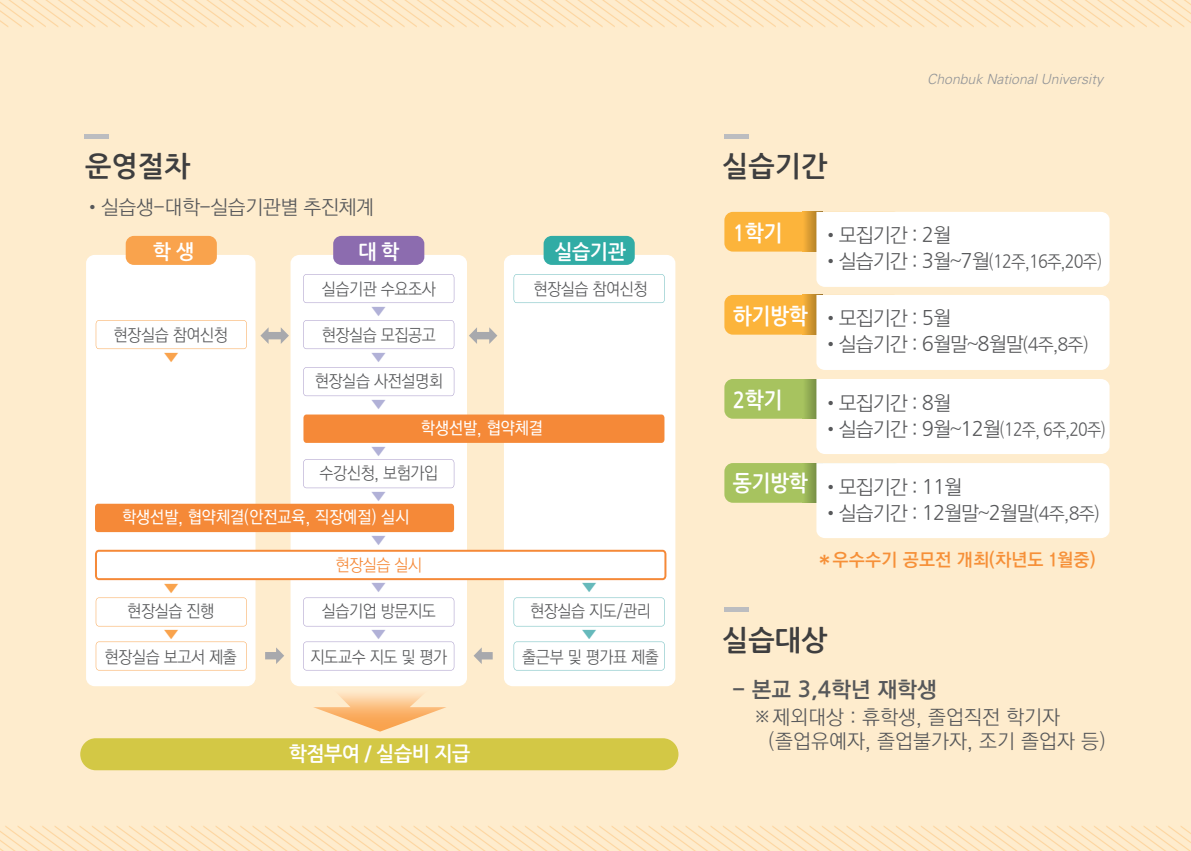
<style>
.page{position:relative;width:1191px;height:851px;background:#fff}
.page>*{position:absolute;margin:0;border:0;box-sizing:border-box;transform-origin:0 0}
.t1{font:italic 45px "YDVYGO Std 11 KS Cpc EUC H";color:#fdd39b;scale:.63 1}
.t2{font:28px "Nanum Gothic OTF Bold KS Cpc EUC H";color:#3e3e3f}
.t3{font:22px "Nanum Gothic OTF Bold KS Cpc EUC H";letter-spacing:-.025em;color:#fff;scale:.92 1}
.t4{font:22px "YDVYGO Std 54 KS Cpc EUC H";color:#57585a}
.t5{font:20px "YDVYGO Std 52 KS Cpc EUC H";letter-spacing:-.025em;color:#57585a}
.t6{font:20px/24px "YDVYGO Std 52 KS Cpc EUC H";color:#57585a}
.t7{font:20px "Nanum Gothic OTF Bold KS Cpc EUC H";letter-spacing:-.025em;color:#fff}
.t8{font:18px "YDVYGO Std 54 KS Cpc EUC H";color:#f69038}
.t9{font:17px "YDVYGO Std 52 KS Cpc EUC H";letter-spacing:-.025em;color:#57585a;scale:.92 1}
.t10{font:17px "YDVYGO Std 53 KS Cpc EUC H";color:#fff;scale:.92 1}
.t11{font:17px "YDVYGO Std 52 KS Cpc EUC H";letter-spacing:-.025em;color:#f58938;scale:.92 1}
.t12{font:16px "YDVYGO Std 54 KS Cpc EUC H";color:#b1b1d7;scale:1.27 1}
.t13{font:16px "YDVYGO Std 54 KS Cpc EUC H";color:#f9a34d;scale:1.27 1}
.t14{font:16px "YDVYGO Std 54 KS Cpc EUC H";color:#66b9bb;scale:1.27 1}
.t15{font:italic 14px "Unive Lig Obl";color:#939598}
.s1{font-family:"Nanum Gothic OTF KS Cpc EUC H"}
.s2{font-size:18px}
.s3{font-family:"Nanum Gothic OTF KS Cpc EUC H";font-size:18px}
.s4{font-family:"Nanum Gothic OTF Bold KS Cpc EUC H"}
.s5{font-size:22px}
</style>
<div class="page">
<div style="left:1px;top:0;width:1190px;height:850px;background:#feeccd"></div>
<div style="left:724px;top:212px;width:178px;height:39px;background:#fcb43b;border-radius:8px"></div>
<svg style="left:805px;top:212px;width:11px;height:39px"></svg>
<div style="left:816px;top:212px;width:293px;height:75px;background:#fff"></div>
<div style="left:724px;top:295px;width:178px;height:39px;background:#fcb43b;border-radius:8px"></div>
<svg style="left:805px;top:295px;width:11px;height:39px"></svg>
<div style="left:816px;top:295px;width:293px;height:75px;background:#fff"></div>
<div style="left:724px;top:379px;width:178px;height:39px;background:#a7c35f;border-radius:8px"></div>
<svg style="left:806px;top:379px;width:10px;height:39px"></svg>
<div style="left:816px;top:379px;width:293px;height:75px;background:#fff"></div>
<div style="left:724px;top:463px;width:178px;height:39px;background:#a7c35f;border-radius:8px"></div>
<svg style="left:806px;top:463px;width:10px;height:39px"></svg>
<div style="left:816px;top:463px;width:293px;height:75px;background:#fff"></div>
<hr style="left:85px;top:135px;width:24px;height:4px;background:#bcbdc0">
<hr style="left:724px;top:135px;width:24px;height:4px;background:#bcbdc0">
<hr style="left:724px;top:607px;width:24px;height:4px;background:#bcbdc0">
<div style="left:504px;top:255px;width:171px;height:431px;background:#fff;border-radius:9px"></div>
<div style="left:543px;top:236px;width:92px;height:29px;background:#31aca5;border-radius:8px"></div>
<svg style="left:513px;top:274px;width:151px;height:29px"></svg>
<svg style="left:513px;top:597px;width:151px;height:29px"></svg>
<svg style="left:513px;top:641px;width:151px;height:29px"></svg>
<div style="left:86px;top:255px;width:169px;height:431px;background:#fff;border-radius:9px"></div>
<div style="left:126px;top:236px;width:91px;height:29px;background:#f9a34d;border-radius:8px"></div>
<svg style="left:96px;top:320px;width:151px;height:29px"></svg>
<svg style="left:96px;top:597px;width:151px;height:29px"></svg>
<svg style="left:96px;top:641px;width:151px;height:29px"></svg>
<div style="left:290px;top:255px;width:177px;height:431px;background:#fff;border-radius:9px"></div>
<div style="left:333px;top:236px;width:91px;height:29px;background:#8c6caf;border-radius:8px"></div>
<svg style="left:303px;top:274px;width:151px;height:29px"></svg>
<svg style="left:303px;top:320px;width:151px;height:29px"></svg>
<svg style="left:303px;top:367px;width:151px;height:29px"></svg>
<div style="left:303px;top:414px;width:361px;height:29px;background:#f58938;border-radius:3px"></div>
<svg style="left:303px;top:459px;width:151px;height:29px"></svg>
<div style="left:95px;top:503px;width:359px;height:29px;background:#f58938;border-radius:3px"></div>
<svg style="left:95px;top:549px;width:571px;height:31px"></svg>
<svg style="left:303px;top:597px;width:151px;height:29px"></svg>
<svg style="left:303px;top:641px;width:151px;height:29px"></svg>
<div style="left:80px;top:738px;width:598px;height:32px;background:#d3c845;border-radius:16px"></div>
<svg style="left:473px;top:647px;width:20px;height:17px"></svg>
<img style="left:313px;top:694px;width:133px;height:37px">
<svg style="left:265px;top:647px;width:19px;height:17px"></svg>
<svg style="left:260px;top:327px;width:29px;height:17px"></svg>
<svg style="left:469px;top:327px;width:28px;height:17px"></svg>
<p class="t1" style="left:4px;top:-15px;width:1963px">＼＼＼＼＼＼＼＼＼＼＼＼＼＼＼＼＼＼＼＼＼＼＼＼＼＼＼＼＼＼＼＼＼＼＼＼＼＼＼＼＼＼＼＼＼＼＼＼＼＼＼＼＼＼＼＼＼＼＼＼＼＼＼＼＼＼＼＼＼＼＼＼＼＼＼＼＼＼＼＼＼＼＼＼＼＼＼＼＼＼＼＼＼＼＼＼</p>
<p class="t2" style="left:85px;top:151px;width:107px">운영절차</p>
<p class="t2" style="left:722px;top:151px;width:107px">실습기간</p>
<p class="t5" style="left:84px;top:197px;width:292px">•실습생-대학-실습기관별 추진체계</p>
<p class="t15" style="left:927px;top:71px;width:177px">Chonbuk National University</p>
<p class="t7" style="left:153px;top:241px;width:42px">학 생</p>
<p class="t7" style="left:358px;top:241px;width:42px">대 학</p>
<p class="t7" style="left:554px;top:241px;width:73px">실습기관</p>
<p class="t9" style="left:533px;top:280px;width:126px">현장실습 참여신청</p>
<p class="t9" style="left:322px;top:280px;width:126px">실습기관 수요조사</p>
<p class="t9" style="left:322px;top:326px;width:126px">현장실습 모집공고</p>
<p class="t9" style="left:315px;top:372px;width:141px">현장실습 사전설명회</p>
<p class="t12" style="left:369px;top:303px;width:16px">▼</p>
<p class="t12" style="left:369px;top:349px;width:16px">▼</p>
<p class="t12" style="left:369px;top:396px;width:16px">▼</p>
<p class="t12" style="left:369px;top:443px;width:16px">▼</p>
<p class="t12" style="left:369px;top:488px;width:16px">▼</p>
<p class="t12" style="left:369px;top:532px;width:16px">▼</p>
<p class="t12" style="left:369px;top:579px;width:16px">▼</p>
<p class="t12" style="left:369px;top:626px;width:16px">▼</p>
<p class="t9" style="left:114px;top:326px;width:126px">현장실습 참여신청</p>
<p class="t13" style="left:162px;top:349px;width:16px">▼</p>
<p class="t10" style="left:421px;top:419px;width:134px">학생선발, 협약체결</p>
<p class="t9" style="left:319px;top:464px;width:130px">수강신청, 보험가입</p>
<p class="t10" style="left:122px;top:508px;width:314px">학생선발, 협약체결(안전교육, 직장예절) 실시</p>
<p class="t11" style="left:335px;top:556px;width:96px">현장실습 실시</p>
<p class="t9" style="left:322px;top:602px;width:126px">실습기업 방문지도</p>
<p class="t9" style="left:311px;top:648px;width:150px">지도교수 지도 및 평가</p>
<p class="t14" style="left:580px;top:579px;width:16px">▼</p>
<p class="t14" style="left:580px;top:626px;width:16px">▼</p>
<p class="t13" style="left:162px;top:580px;width:16px">▼</p>
<p class="t13" style="left:162px;top:626px;width:16px">▼</p>
<p class="t9" style="left:530px;top:602px;width:133px">현장실습 지도/관리</p>
<p class="t9" style="left:522px;top:648px;width:150px">출근부 및 평가표 제출</p>
<p class="t9" style="left:127px;top:602px;width:96px">현장실습 진행</p>
<p class="t9" style="left:105px;top:648px;width:145px">현장실습 보고서 제출</p>
<p class="t7" style="left:289px;top:743px;width:183px">학점부여 / 실습비 지급</p>
<p class="t3" style="left:733px;top:221px;width:55px">1학기</p>
<p class="t5" style="left:822px;top:225px;width:131px">•모집기간 : <span class="s1">2</span>월</p>
<p class="t5" style="left:822px;top:251px;width:281px">•실습기간 : <span class="s1">3</span>월~<span class="s1">7</span>월<span class="s2">(</span><span class="s3">12</span><span class="s2">주,</span><span class="s3">16</span><span class="s2">주,</span><span class="s3">20</span><span class="s2">주)</span></p>
<p class="t3" style="left:733px;top:305px;width:83px">하기방학</p>
<p class="t3" style="left:733px;top:388px;width:55px">2학기</p>
<p class="t3" style="left:733px;top:471px;width:83px">동기방학</p>
<p class="t5" style="left:822px;top:308px;width:131px">•모집기간 : <span class="s1">5</span>월</p>
<p class="t5" style="left:822px;top:334px;width:268px">•실습기간 : <span class="s1">6</span>월말~<span class="s1">8</span>월말<span class="s2">(</span><span class="s3">4</span><span class="s2">주,</span><span class="s3">8</span><span class="s2">주)</span></p>
<p class="t5" style="left:822px;top:392px;width:131px">•모집기간 : <span class="s1">8</span>월</p>
<p class="t5" style="left:822px;top:418px;width:285px">•실습기간 : <span class="s1">9</span>월~<span class="s1">12</span>월<span class="s2">(</span><span class="s3">12</span><span class="s2">주,</span> <span class="s3">6</span><span class="s2">주,</span><span class="s3">20</span><span class="s2">주)</span></p>
<p class="t5" style="left:822px;top:476px;width:142px">•모집기간 : <span class="s1">11</span>월</p>
<p class="t5" style="left:822px;top:502px;width:279px">•실습기간 : <span class="s1">12</span>월말~<span class="s1">2</span>월말<span class="s2">(</span><span class="s3">4</span><span class="s2">주,</span><span class="s3">8</span><span class="s2">주)</span></p>
<p class="t8" style="left:816px;top:550px;width:280px">*우수수기 공모전 개최(차년도 1월중)</p>
<p class="t2" style="left:722px;top:625px;width:107px">실습대상</p>
<p class="t4" style="left:732px;top:678px;width:206px">- 본교 <span class="s4">3,4</span>학년 재학생</p>
<p class="t6" style="left:768px;top:705px;width:338px;text-indent:-16px"><span class="s5">※</span>제외대상 : 휴학생, 졸업직전 학기자 (졸업유예자, 졸업불가자, 조기 졸업자 등)</p>
<p class="t1" style="left:4px;top:823px;width:1963px">＼＼＼＼＼＼＼＼＼＼＼＼＼＼＼＼＼＼＼＼＼＼＼＼＼＼＼＼＼＼＼＼＼＼＼＼＼＼＼＼＼＼＼＼＼＼＼＼＼＼＼＼＼＼＼＼＼＼＼＼＼＼＼＼＼＼＼＼＼＼＼＼＼＼＼＼＼＼＼＼＼＼＼＼＼＼＼＼＼＼＼＼＼＼＼＼</p>
</div>
